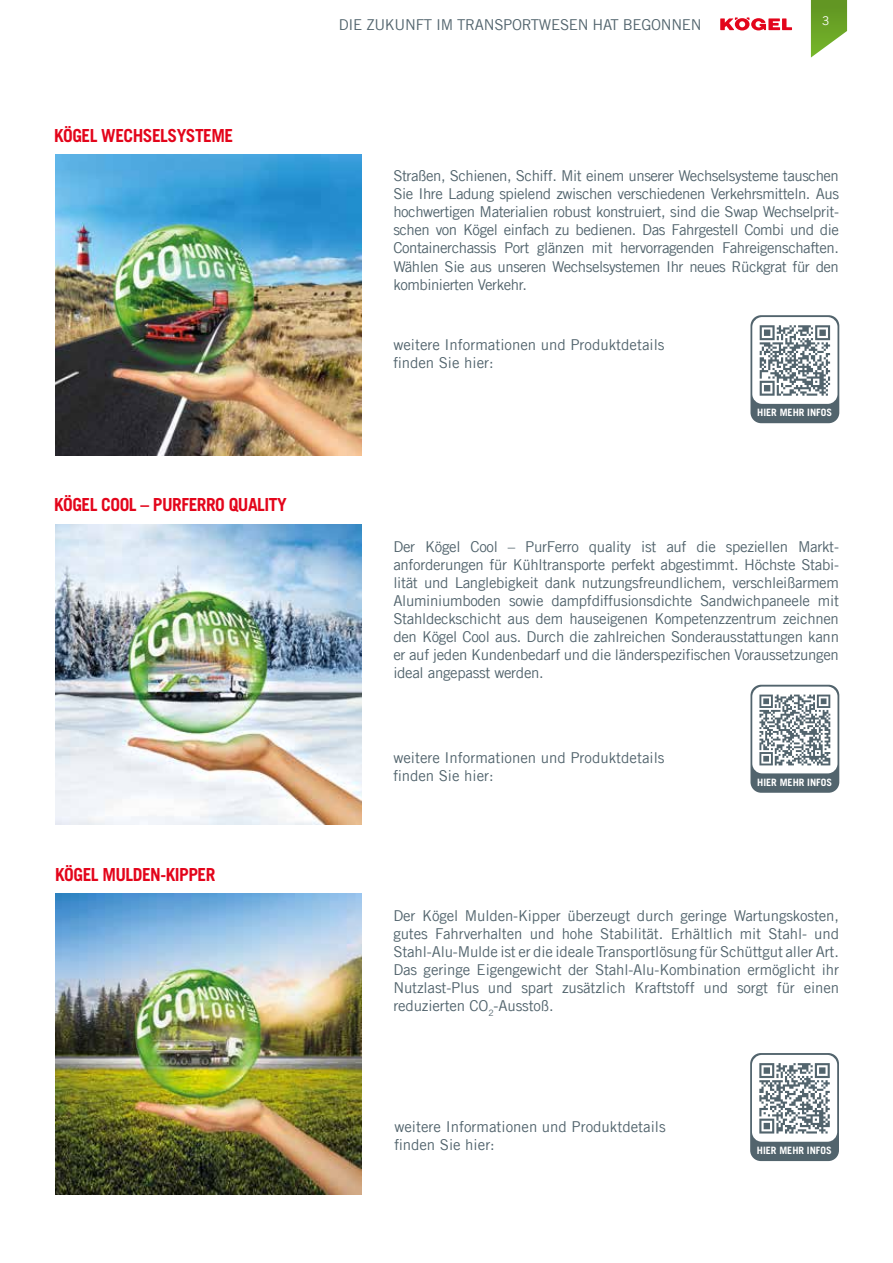
<style>
.page{position:relative;width:893px;height:1263px;background:#fff}
.page>*{position:absolute;margin:0;border:0;box-sizing:border-box;transform-origin:0 0}
.t1{font:700 18px "Trade Gothic LT Com";letter-spacing:-.03em;color:#e3051b}
.t2{font:15px/18px "Trade Gothic LT Com";letter-spacing:-.01em;color:#52646d;text-align:justify}
.t3{font:12px "Trade Gothic LT Com";color:#fff}
.t4{font:700 10.2px "Trade Gothic LT Com";color:#fff}
</style>
<div class="page">
<img style="left:55px;top:155px;width:306px;height:300px">
<img style="left:55px;top:524px;width:306px;height:300px">
<img style="left:55px;top:894px;width:306px;height:300px">
<svg style="left:811px;top:0;width:36px;height:58px"></svg>
<svg style="left:720px;top:17px;width:72px;height:13px"></svg>
<div style="left:750px;top:1053px;width:89px;height:108px;background:#52646d;border-radius:11px"></div>
<div style="left:752px;top:1055px;width:85px;height:87px;background:#fff;border-radius:10px"></div>
<svg style="left:759px;top:1063px;width:71px;height:70px"></svg>
<div style="left:750px;top:685px;width:89px;height:108px;background:#52646d;border-radius:11px"></div>
<div style="left:752px;top:687px;width:85px;height:86px;background:#fff;border-radius:10px"></div>
<svg style="left:759px;top:694px;width:72px;height:72px"></svg>
<svg style="left:759px;top:694px;width:71px;height:71px"></svg>
<div style="left:750px;top:315px;width:89px;height:108px;background:#52646d;border-radius:11px"></div>
<div style="left:752px;top:317px;width:85px;height:87px;background:#fff;border-radius:10px"></div>
<svg style="left:759px;top:325px;width:72px;height:71px"></svg>
<svg style="left:760px;top:325px;width:70px;height:71px"></svg>
<p class="t1" style="left:54px;top:125px;width:181px">KÖGEL WECHSELSYSTEME</p>
<p class="t1" style="left:54px;top:494px;width:234px">KÖGEL COOL – PURFERRO QUALITY</p>
<p class="t1" style="left:55px;top:864px;width:162px">KÖGEL MULDEN-KIPPER</p>
<p class="t2" style="left:339px;top:16px;width:364px">DIE ZUKUNFT IM TRANSPORTWESEN HAT BEGONNEN</p>
<p class="t3" style="left:822px;top:14px;width:9px">3</p>
<p class="t2" style="left:393px;top:167px;width:447px">Straßen, Schienen, Schiff. Mit einem unserer Wechselsysteme tauschen Sie Ihre Ladung spielend zwischen verschiedenen Verkehrsmitteln. Aus hochwertigen Materialien robust konstruiert, sind die Swap Wechselprit&shy;schen von Kögel einfach zu bedienen. Das Fahrgestell Combi und die Containerchassis Port glänzen mit hervorragenden Fahreigenschaften.<br>Wählen Sie aus unseren Wechselsystemen Ihr neues Rückgrat für den kombinierten Verkehr.</p>
<p class="t2" style="left:393px;top:336px;width:273px">weitere Informationen und Produktdetails finden Sie hier:</p>
<p class="t4" style="left:757px;top:406px;width:76px">HIER MEHR INFOS</p>
<p class="t2" style="left:393px;top:537px;width:447px">Der Kögel Cool – PurFerro quality ist auf die speziellen Markt&shy;anforderungen für Kühltransporte perfekt abgestimmt. Höchste Stabi&shy;lität und Langlebigkeit dank nutzungsfreundlichem, verschleißarmem Aluminiumboden sowie dampfdiffusionsdichte Sandwichpaneele mit Stahldeckschicht aus dem hauseigenen Kompetenzzentrum zeichnen den Kögel Cool aus. Durch die zahlreichen Sonderausstattungen kann er auf jeden Kundenbedarf und die länderspezifischen Voraussetzungen ideal angepasst werden.</p>
<p class="t2" style="left:393px;top:748px;width:273px">weitere Informationen und Produktdetails finden Sie hier:</p>
<p class="t4" style="left:757px;top:776px;width:76px">HIER MEHR INFOS</p>
<p class="t2" style="left:393px;top:906px;width:447px">Der Kögel Mulden-Kipper überzeugt durch geringe Wartungskosten, gutes Fahrverhalten und hohe Stabilität. Erhältlich mit Stahl- und Stahl-Alu-Mulde ist er die ideale Transportlösung für Schüttgut aller Art.<br>Das geringe Eigengewicht der Stahl-Alu-Kombination ermöglicht ihr Nutzlast-Plus und spart zusätzlich Kraftstoff und sorgt für einen reduzierten CO<sub>2</sub>-Ausstoß.</p>
<p class="t2" style="left:394px;top:1117px;width:273px">weitere Informationen und Produktdetails finden Sie hier:</p>
<p class="t4" style="left:757px;top:1144px;width:76px">HIER MEHR INFOS</p>
</div>
